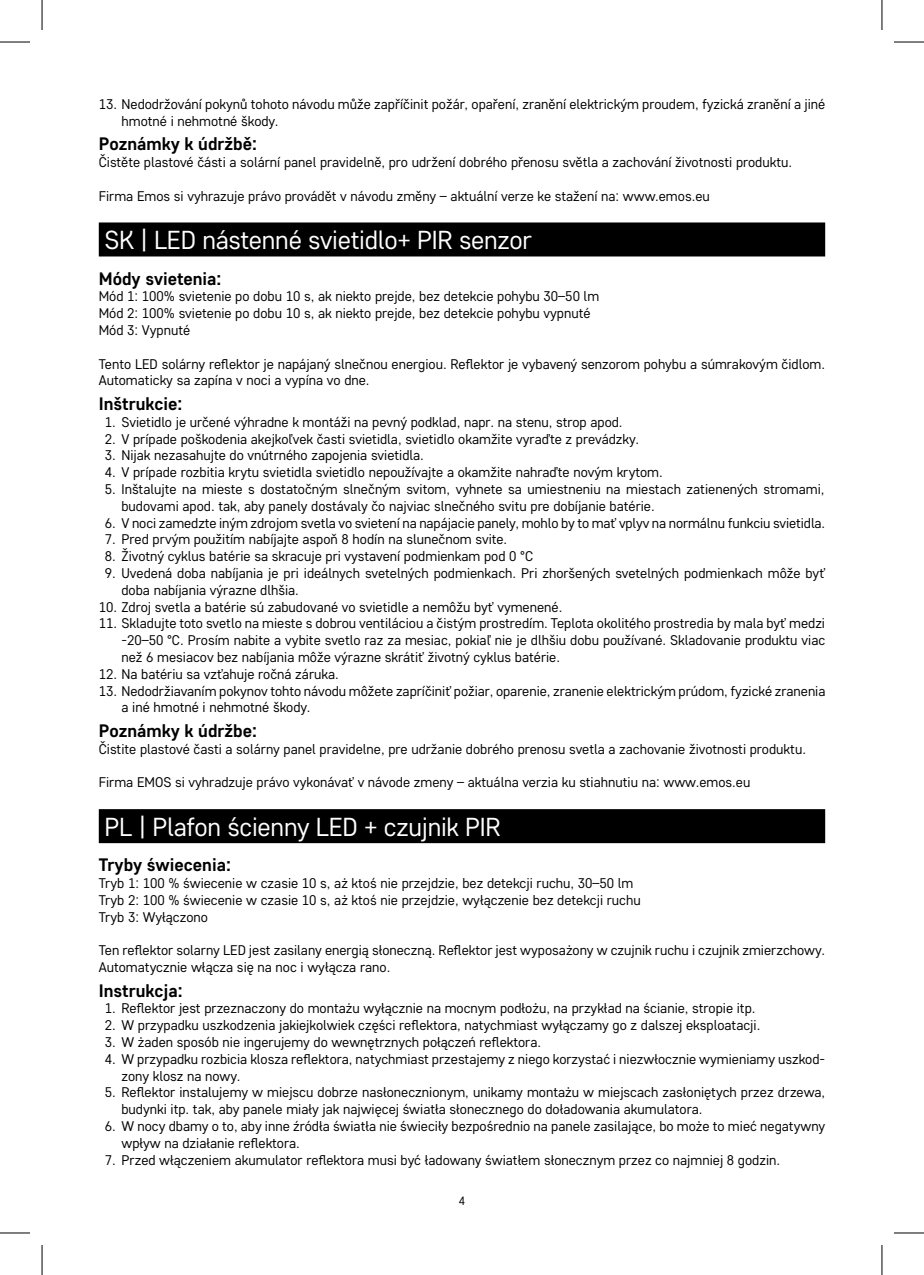
<style>
.page{position:relative;width:924px;height:1275px;background:#fff}
.page>*{position:absolute;margin:0;border:0;box-sizing:border-box;transform-origin:0 0}
.t1{font:26px "Core Sans D35";letter-spacing:-.01em;color:#fff}
.t2{font:700 18px "Core Sans D55";color:#000}
.t3{font:14px/16.8px "Core Sans D35";color:#000}
.t4{font:12px "Core Sans D35";color:#000}
</style>
<div class="page">
<div style="left:99px;top:222px;width:725px;height:34px;background:#000"></div>
<div style="left:99px;top:809px;width:725px;height:34px;background:#000"></div>
<hr style="left:0;top:42px;width:30px;height:1px;background:#000">
<hr style="left:893px;top:42px;width:30px;height:1px;background:#000">
<hr style="left:0;top:1232px;width:30px;height:1px;background:#000">
<hr style="left:893px;top:1232px;width:30px;height:1px;background:#000">
<hr style="left:42px;top:0;width:1px;height:30px;background:#000">
<hr style="left:42px;top:1245px;width:1px;height:30px;background:#000">
<hr style="left:881px;top:0;width:1px;height:30px;background:#000">
<hr style="left:881px;top:1245px;width:1px;height:30px;background:#000">
<p class="t3" style="left:121px;top:95px;width:705px;text-indent:-23px">13. Nedodržování pokynů tohoto návodu může zapříčinit požár, opaření, zranění elektrickým proudem, fyzická zranění a jiné hmotné i nehmotné škody.</p>
<p class="t2" style="left:99px;top:132px;width:160px">Poznámky k údržbě:</p>
<p class="t3" style="left:99px;top:153px;width:694px">Čistěte plastové části a solární panel pravidelně, pro udržení dobrého přenosu světla a zachování životnosti produktu.</p>
<p class="t3" style="left:99px;top:187px;width:612px">Firma Emos si vyhrazuje právo provádět v návodu změny – aktuální verze ke stažení na: www.emos.eu</p>
<h1 class="t1" style="left:104px;top:223px;width:429px">SK | LED nástenné svietidlo+ PIR senzor</h1>
<p class="t2" style="left:99px;top:266px;width:124px">Módy svietenia:</p>
<p class="t3" style="left:99px;top:288px;width:501px">Mód 1: 100% svietenie po dobu 10 s, ak niekto prejde, bez detekcie pohybu 30–50 lm<br>Mód 2: 100% svietenie po dobu 10 s, ak niekto prejde, bez detekcie pohybu vypnuté<br>Mód 3: Vypnuté</p>
<p class="t3" style="left:99px;top:355px;width:727px">Tento LED solárny reflektor je napájaný slnečnou energiou. Reflektor je vybavený senzorom pohybu a súmrakovým čidlom.<br>Automaticky sa zapína v noci a vypína vo dne.</p>
<p class="t2" style="left:99px;top:392px;width:85px">Inštrukcie:</p>
<p class="t3" style="left:105px;top:413px;width:519px">1. Svietidlo je určené výhradne k montáži na pevný podklad, napr. na stenu, strop apod.</p>
<p class="t3" style="left:105px;top:430px;width:535px">2. V prípade poškodenia akejkoľvek časti svietidla, svietidlo okamžite vyraďte z prevádzky.</p>
<p class="t3" style="left:105px;top:446px;width:320px">3. Nijak nezasahujte do vnútrného zapojenia svietidla.</p>
<p class="t3" style="left:105px;top:463px;width:559px">4. V prípade rozbitia krytu svietidla svietidlo nepoužívajte a okamžite nahraďte novým krytom.</p>
<p class="t3" style="left:121px;top:480px;width:704px;text-indent:-17px">5. Inštalujte na mieste s dostatočným slnečným svitom, vyhnete sa umiestneniu na miestach zatienených stromami, budovami apod. tak, aby panely dostávaly čo najviac slnečného svitu pre dobíjanie batérie.</p>
<p class="t3" style="left:105px;top:514px;width:721px">6. V noci zamedzte iným zdrojom svetla vo svietení na napájacie panely, mohlo by to mať vplyv na normálnu funkciu svietidla.</p>
<p class="t3" style="left:105px;top:530px;width:404px">7. Pred prvým použitím nabíjajte aspoň 8 hodín na slunečnom svite.</p>
<p class="t3" style="left:105px;top:547px;width:430px">8. Životný cyklus batérie sa skracuje pri vystavení podmienkam pod 0 °C</p>
<p class="t3" style="left:121px;top:564px;width:705px;text-indent:-17px">9. Uvedená doba nabíjania je pri ideálnych svetelných podmienkach. Pri zhoršených svetelných podmienkach môže byť doba nabíjania výrazne dlhšia.</p>
<p class="t3" style="left:99px;top:598px;width:465px">10. Zdroj svetla a batérie sú zabudované vo svietidle a nemôžu byť vymenené.</p>
<p class="t3" style="left:121px;top:614px;width:705px;text-align:justify;text-indent:-23px">11. Skladujte toto svetlo na mieste s dobrou ventiláciou a čistým prostredím. Teplota okolitého prostredia by mala byť medzi -20–50 °C. Prosím nabite a vybite svetlo raz za mesiac, pokiaľ nie je dlhšiu dobu používané. Skladovanie produktu viac než 6 mesiacov bez nabíjania môže výrazne skrátiť životný cyklus batérie.</p>
<p class="t3" style="left:99px;top:665px;width:241px">12. Na batériu sa vzťahuje ročná záruka.</p>
<p class="t3" style="left:121px;top:682px;width:705px;text-indent:-23px">13. Nedodržiavaním pokynov tohto návodu môžete zapríčiniť požiar, oparenie, zranenie elektrickým prúdom, fyzické zranenia a iné hmotné i nehmotné škody.</p>
<p class="t2" style="left:99px;top:719px;width:160px">Poznámky k údržbe:</p>
<p class="t3" style="left:99px;top:740px;width:708px">Čistite plastové časti a solárny panel pravidelne, pre udržanie dobrého prenosu svetla a zachovanie životnosti produktu.</p>
<p class="t3" style="left:99px;top:773px;width:653px">Firma EMOS si vyhradzuje právo vykonávať v návode zmeny – aktuálna verzia ku stiahnutiu na: www.emos.eu</p>
<h1 class="t1" style="left:104px;top:809px;width:397px">PL | Plafon ścienny LED + czujnik PIR</h1>
<p class="t2" style="left:99px;top:853px;width:133px">Tryby świecenia:</p>
<p class="t3" style="left:99px;top:874px;width:543px">Tryb 1: 100 % świecenie w czasie 10 s, aż ktoś nie przejdzie, bez detekcji ruchu, 30–50 lm<br>Tryb 2: 100 % świecenie w czasie 10 s, aż ktoś nie przejdzie, wyłączenie bez detekcji ruchu<br>Tryb 3: Wyłączono</p>
<p class="t3" style="left:99px;top:941px;width:727px">Ten reflektor solarny LED jest zasilany energią słoneczną. Reflektor jest wyposażony w czujnik ruchu i czujnik zmierzchowy.<br>Automatycznie włącza się na noc i wyłącza rano.</p>
<p class="t2" style="left:99px;top:978px;width:85px">Instrukcja:</p>
<p class="t3" style="left:105px;top:999px;width:652px">1. Reflektor jest przeznaczony do montażu wyłącznie na mocnym podłożu, na przykład na ścianie, stropie itp.</p>
<p class="t3" style="left:105px;top:1016px;width:656px">2. W przypadku uszkodzenia jakiejkolwiek części reflektora, natychmiast wyłączamy go z dalszej eksploatacji.</p>
<p class="t3" style="left:105px;top:1033px;width:437px">3. W żaden sposób nie ingerujemy do wewnętrznych połączeń reflektora.</p>
<p class="t3" style="left:121px;top:1050px;width:704px;text-indent:-17px">4. W przypadku rozbicia klosza reflektora, natychmiast przestajemy z niego korzystać i niezwłocznie wymieniamy uszkod&shy;zony klosz na nowy.</p>
<p class="t3" style="left:121px;top:1083px;width:705px;text-indent:-17px">5. Reflektor instalujemy w miejscu dobrze nasłonecznionym, unikamy montażu w miejscach zasłoniętych przez drzewa, budynki itp. tak, aby panele miały jak najwięcej światła słonecznego do doładowania akumulatora.</p>
<p class="t3" style="left:121px;top:1117px;width:705px;text-indent:-17px">6. W nocy dbamy o to, aby inne źródła światła nie świeciły bezpośrednio na panele zasilające, bo może to mieć negatywny wpływ na działanie reflektora.</p>
<p class="t3" style="left:105px;top:1150px;width:676px">7. Przed włączeniem akumulator reflektora musi być ładowany światłem słonecznym przez co najmniej 8 godzin.</p>
<p class="t4" style="left:458px;top:1192px;width:8px">4</p>
</div>
